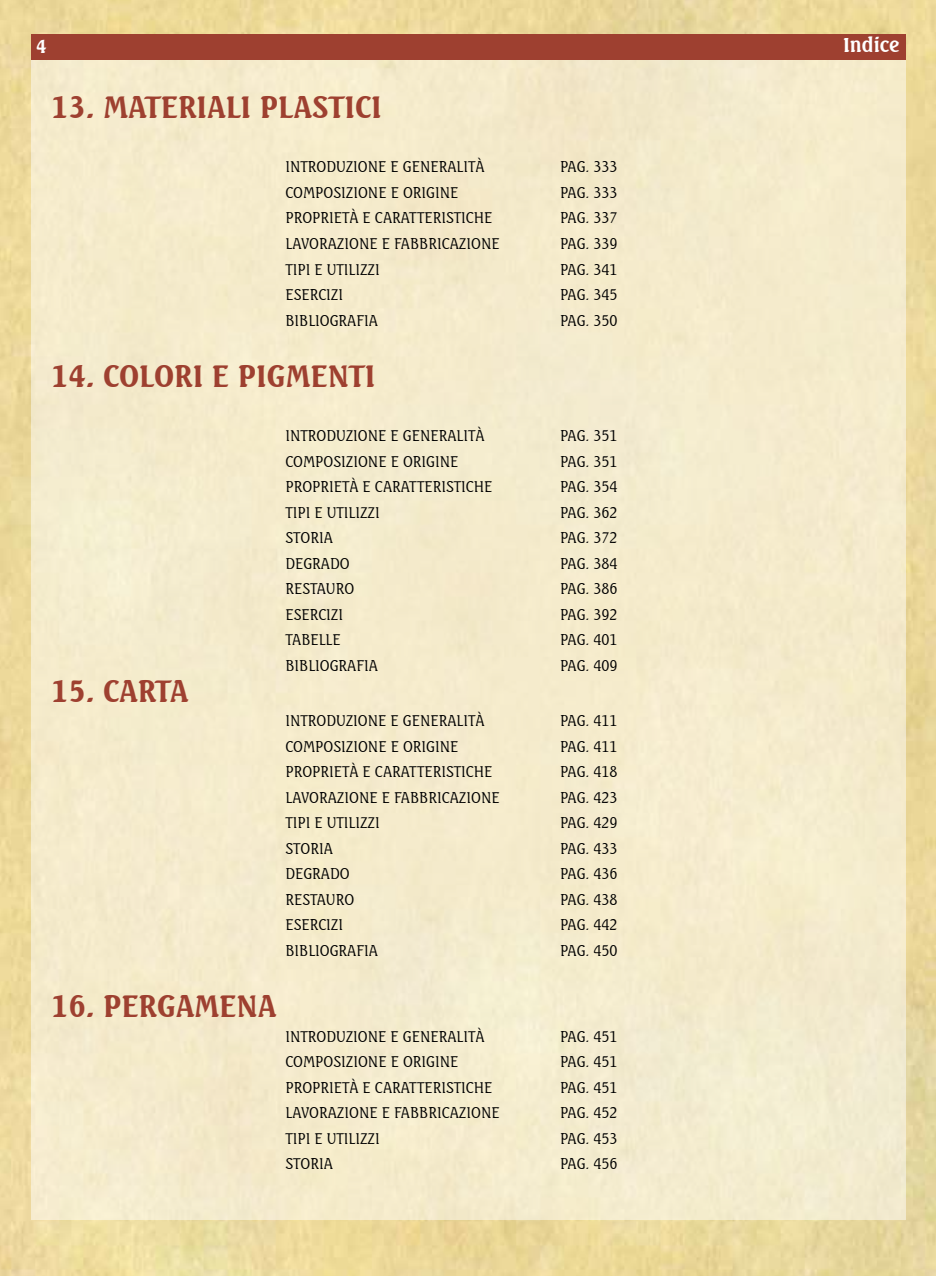
<style>
.page{position:relative;width:936px;height:1276px;background:#fff}
.page>*{position:absolute;margin:0;border:0;box-sizing:border-box;transform-origin:0 0}
.t1{font:700 30px "Seagull BT";color:#9e4030}
.t2{font:700 19.5px "Seagull BT";color:#fff}
.t3{font:700 18px "Seagull BT";color:#fff}
.t4{font:300 15px "Seagull BT";color:#000}
</style>
<div class="page">
<img style="left:0;top:0;width:935px;height:1276px">
<div style="left:31px;top:56px;width:874px;height:1163px;background:#f5ebcc"></div>
<div style="left:31px;top:34px;width:874px;height:25px;background:#9e4030"></div>
<p class="t3" style="left:36px;top:35px;width:12px">4</p>
<h2 class="t2" style="left:843px;top:33px;width:58px">Indice</h2>
<h1 class="t1" style="left:51px;top:87px;width:332px">13. MATERIALI PLASTICI</h1>
<p class="t4" style="left:285px;top:157px;width:201px">INTRODUZIONE E GENERALITÀ</p>
<p class="t4" style="left:560px;top:157px;width:59px">PAG. 333</p>
<p class="t4" style="left:285px;top:183px;width:174px">COMPOSIZIONE E ORIGINE</p>
<p class="t4" style="left:560px;top:183px;width:59px">PAG. 333</p>
<p class="t4" style="left:285px;top:208px;width:208px">PROPRIETÀ E CARATTERISTICHE</p>
<p class="t4" style="left:560px;top:208px;width:59px">PAG. 337</p>
<p class="t4" style="left:285px;top:234px;width:216px">LAVORAZIONE E FABBRICAZIONE</p>
<p class="t4" style="left:560px;top:234px;width:59px">PAG. 339</p>
<p class="t4" style="left:285px;top:259px;width:96px">TIPI E UTILIZZI</p>
<p class="t4" style="left:560px;top:259px;width:59px">PAG. 341</p>
<p class="t4" style="left:285px;top:285px;width:59px">ESERCIZI</p>
<p class="t4" style="left:560px;top:285px;width:59px">PAG. 345</p>
<p class="t4" style="left:285px;top:310px;width:94px">BIBLIOGRAFIA</p>
<p class="t4" style="left:560px;top:310px;width:59px">PAG. 350</p>
<h1 class="t1" style="left:51px;top:356px;width:326px">14. COLORI E PIGMENTI</h1>
<p class="t4" style="left:285px;top:426px;width:201px">INTRODUZIONE E GENERALITÀ</p>
<p class="t4" style="left:560px;top:426px;width:59px">PAG. 351</p>
<p class="t4" style="left:285px;top:451px;width:174px">COMPOSIZIONE E ORIGINE</p>
<p class="t4" style="left:560px;top:451px;width:59px">PAG. 351</p>
<p class="t4" style="left:285px;top:477px;width:208px">PROPRIETÀ E CARATTERISTICHE</p>
<p class="t4" style="left:560px;top:477px;width:59px">PAG. 354</p>
<p class="t4" style="left:285px;top:502px;width:96px">TIPI E UTILIZZI</p>
<p class="t4" style="left:560px;top:502px;width:59px">PAG. 362</p>
<p class="t4" style="left:285px;top:528px;width:49px">STORIA</p>
<p class="t4" style="left:560px;top:528px;width:59px">PAG. 372</p>
<p class="t4" style="left:285px;top:553px;width:66px">DEGRADO</p>
<p class="t4" style="left:560px;top:553px;width:59px">PAG. 384</p>
<p class="t4" style="left:285px;top:579px;width:70px">RESTAURO</p>
<p class="t4" style="left:560px;top:579px;width:59px">PAG. 386</p>
<p class="t4" style="left:285px;top:604px;width:59px">ESERCIZI</p>
<p class="t4" style="left:560px;top:604px;width:59px">PAG. 392</p>
<p class="t4" style="left:285px;top:630px;width:57px">TABELLE</p>
<p class="t4" style="left:560px;top:630px;width:59px">PAG. 401</p>
<p class="t4" style="left:285px;top:655px;width:94px">BIBLIOGRAFIA</p>
<p class="t4" style="left:560px;top:655px;width:59px">PAG. 409</p>
<h1 class="t1" style="left:51px;top:671px;width:139px">15. CARTA</h1>
<p class="t4" style="left:285px;top:711px;width:201px">INTRODUZIONE E GENERALITÀ</p>
<p class="t4" style="left:560px;top:711px;width:59px">PAG. 411</p>
<p class="t4" style="left:285px;top:736px;width:174px">COMPOSIZIONE E ORIGINE</p>
<p class="t4" style="left:560px;top:736px;width:59px">PAG. 411</p>
<p class="t4" style="left:285px;top:762px;width:208px">PROPRIETÀ E CARATTERISTICHE</p>
<p class="t4" style="left:560px;top:762px;width:59px">PAG. 418</p>
<p class="t4" style="left:285px;top:787px;width:216px">LAVORAZIONE E FABBRICAZIONE</p>
<p class="t4" style="left:560px;top:787px;width:59px">PAG. 423</p>
<p class="t4" style="left:285px;top:813px;width:96px">TIPI E UTILIZZI</p>
<p class="t4" style="left:560px;top:813px;width:59px">PAG. 429</p>
<p class="t4" style="left:285px;top:839px;width:49px">STORIA</p>
<p class="t4" style="left:560px;top:839px;width:59px">PAG. 433</p>
<p class="t4" style="left:285px;top:864px;width:66px">DEGRADO</p>
<p class="t4" style="left:560px;top:864px;width:59px">PAG. 436</p>
<p class="t4" style="left:285px;top:890px;width:70px">RESTAURO</p>
<p class="t4" style="left:560px;top:890px;width:59px">PAG. 438</p>
<p class="t4" style="left:285px;top:915px;width:59px">ESERCIZI</p>
<p class="t4" style="left:560px;top:915px;width:59px">PAG. 442</p>
<p class="t4" style="left:285px;top:941px;width:94px">BIBLIOGRAFIA</p>
<p class="t4" style="left:560px;top:941px;width:59px">PAG. 450</p>
<h1 class="t1" style="left:51px;top:986px;width:227px">16. PERGAMENA</h1>
<p class="t4" style="left:285px;top:1026px;width:201px">INTRODUZIONE E GENERALITÀ</p>
<p class="t4" style="left:560px;top:1026px;width:59px">PAG. 451</p>
<p class="t4" style="left:285px;top:1052px;width:174px">COMPOSIZIONE E ORIGINE</p>
<p class="t4" style="left:560px;top:1052px;width:59px">PAG. 451</p>
<p class="t4" style="left:285px;top:1077px;width:208px">PROPRIETÀ E CARATTERISTICHE</p>
<p class="t4" style="left:560px;top:1077px;width:59px">PAG. 451</p>
<p class="t4" style="left:285px;top:1103px;width:216px">LAVORAZIONE E FABBRICAZIONE</p>
<p class="t4" style="left:560px;top:1103px;width:59px">PAG. 452</p>
<p class="t4" style="left:285px;top:1128px;width:96px">TIPI E UTILIZZI</p>
<p class="t4" style="left:560px;top:1128px;width:59px">PAG. 453</p>
<p class="t4" style="left:285px;top:1154px;width:49px">STORIA</p>
<p class="t4" style="left:560px;top:1154px;width:59px">PAG. 456</p>
</div>
